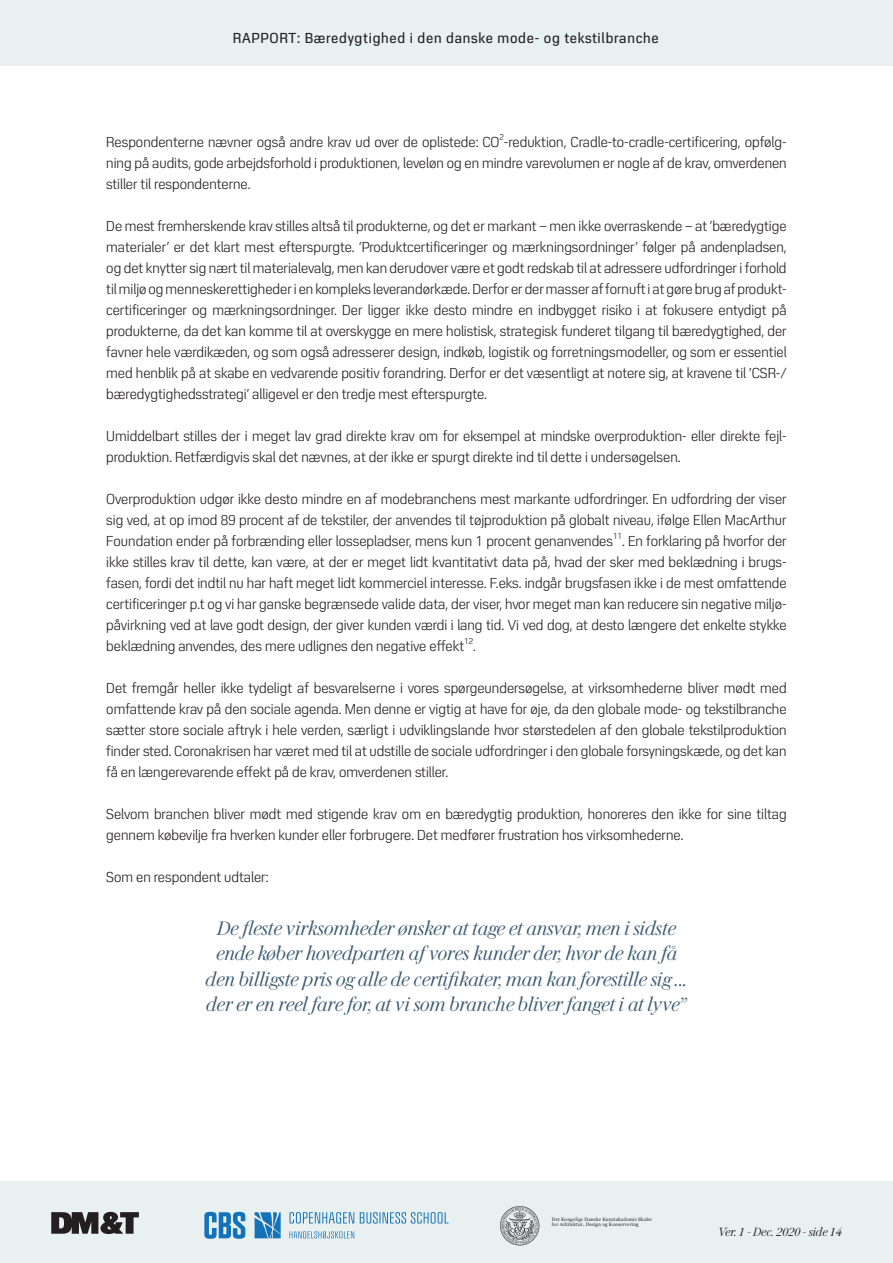
<style>
.page{position:relative;width:893px;height:1263px;background:#fff}
.page>*{position:absolute;margin:0;border:0;box-sizing:border-box;transform-origin:0 0}
.t1{font:italic 19.5px "Venti Quattro";color:#3b5a70}
.t2{font:300 15px/21px "JP Special Sans";color:#231f20;text-align:justify}
.t3{font:15px "JP Special Sans";letter-spacing:.05em;color:#231f20}
.t4{font:italic 12px "Venti Quattro";color:#231f20}
.t5{font:300 9px "JP Special Sans";color:#231f20}
.t6{font:4.8px/5.8px "Georgia";letter-spacing:.02em;color:#2a2829}
</style>
<div class="page">
<div style="left:0;top:0;width:893px;height:66px;background:#e9f0f0"></div>
<div style="left:0;top:1181px;width:893px;height:82px;background:#e9f0f0"></div>
<svg style="left:51px;top:1212px;width:88px;height:22px"></svg>
<svg style="left:204px;top:1212px;width:41px;height:27px"></svg>
<svg style="left:289px;top:1212px;width:65px;height:11px"></svg>
<svg style="left:360px;top:1212px;width:89px;height:11px"></svg>
<svg style="left:255px;top:1212px;width:26px;height:26px"></svg>
<svg style="left:289px;top:1231px;width:65px;height:7px"></svg>
<svg style="left:500px;top:1206px;width:39px;height:39px"></svg>
<p class="t3" style="left:233px;top:29px;width:427px">RAPPORT: Bæredygtighed i den danske mode- og tekstilbranche</p>
<p class="t5" style="left:499px;top:132px;width:6px">2</p>
<p class="t2" style="left:106px;top:152px;width:682px">ning på audits, gode arbejdsforhold i produktionen, leveløn og en mindre varevolumen er nogle af de krav, omverdenen stiller til respondenterne.</p>
<p class="t2" style="left:106px;top:215px;width:682px">De mest fremherskende krav stilles altså til produkterne, og det er markant – men ikke overraskende – at ’bæredygtige materialer’ er det klart mest efterspurgte. ’Produktcertificeringer og mærkningsordninger’ følger på andenpladsen, og det knytter sig nært til materialevalg, men kan derudover være et godt redskab til at adressere udfordringer i forhold til miljø og menneskerettigheder i en kompleks leverandørkæde. Derfor er der masser af fornuft i at gøre brug af produkt&shy;certificeringer og mærkningsordninger. Der ligger ikke desto mindre en indbygget risiko i at fokusere entydigt på produkterne, da det kan komme til at overskygge en mere holistisk, strategisk funderet tilgang til bæredygtighed, der favner hele værdikæden, og som også adresserer design, indkøb, logistik og forretningsmodeller, og som er essentiel med henblik på at skabe en vedvarende positiv forandring. Derfor er det væsentligt at notere sig, at kravene til ’CSR-/ bæredygtighedsstrategi’ alligevel er den tredje mest efterspurgte.</p>
<p class="t2" style="left:106px;top:425px;width:682px">Umiddelbart stilles der i meget lav grad direkte krav om for eksempel at mindske overproduktion- eller direkte fejl&shy;produktion. Retfærdigvis skal det nævnes, at der ikke er spurgt direkte ind til dette i undersøgelsen.</p>
<p class="t2" style="left:106px;top:488px;width:682px">Overproduktion udgør ikke desto mindre en af modebranchens mest markante udfordringer. En udfordring der viser sig ved, at op imod 89 procent af de tekstiler, der anvendes til tøjproduktion på globalt niveau, ifølge Ellen MacArthur Foundation ender på forbrænding eller lossepladser, mens kun 1 procent genanvendes</p>
<p class="t2" style="left:106px;top:131px;width:682px">Respondenterne nævner også andre krav ud over de oplistede: CO -reduktion, Cradle-to-cradle-certificering, opfølg-</p>
<p class="t5" style="left:613px;top:531px;width:10px">11</p>
<p class="t2" style="left:106px;top:530px;width:682px;text-indent:516px">. En forklaring på hvorfor der ikke stilles krav til dette, kan være, at der er meget lidt kvantitativt data på, hvad der sker med beklædning i brugs&shy;fasen, fordi det indtil nu har haft meget lidt kommerciel interesse. F.eks. indgår brugsfasen ikke i de mest omfattende certificeringer p.t og vi har ganske begrænsede valide data, der viser, hvor meget man kan reducere sin negative miljø&shy;påvirkning ved at lave godt design, der giver kunden værdi i lang tid. Vi ved dog, at desto længere det enkelte stykke beklædning anvendes, des mere udlignes den negative effekt</p>
<p class="t5" style="left:464px;top:636px;width:10px">12</p>
<p class="t2" style="left:473px;top:635px;width:4px">.</p>
<p class="t2" style="left:106px;top:677px;width:682px">Det fremgår heller ikke tydeligt af besvarelserne i vores spørgeundersøgelse, at virksomhederne bliver mødt med omfattende krav på den sociale agenda. Men denne er vigtig at have for øje, da den globale mode- og tekstilbranche sætter store sociale aftryk i hele verden, særligt i udviklingslande hvor størstedelen af den globale tekstilproduktion finder sted. Coronakrisen har været med til at udstille de sociale udfordringer i den globale forsyningskæde, og det kan få en længerevarende effekt på de krav, omverdenen stiller.</p>
<p class="t2" style="left:106px;top:803px;width:682px">Selvom branchen bliver mødt med stigende krav om en bæredygtig produktion, honoreres den ikke for sine tiltag gennem købevilje fra hverken kunder eller forbrugere. Det medfører frustration hos virksomhederne.</p>
<p class="t2" style="left:106px;top:866px;width:164px">Som en respondent udtaler:</p>
<p class="t1" style="left:217px;top:916px;width:460px">De fleste virksomheder ønsker at tage et ansvar, men i sidste</p>
<p class="t1" style="left:216px;top:941px;width:462px">ende køber hovedparten af vores kunder der, hvor de kan få</p>
<p class="t1" style="left:206px;top:967px;width:483px">den billigste pris og alle de certifikater, man kan forestille sig ...</p>
<p class="t1" style="left:206px;top:992px;width:482px">der er en reel fare for, at vi som branche bliver fanget i at lyve”</p>
<p class="t6" style="left:552px;top:1216px;width:102px">Det Kongelige Danske Kunstakademis Skoler for Arkitektur, Design og Konservering</p>
<p class="t4" style="left:718px;top:1224px;width:125px">Ver. 1 - Dec. 2020 - side 14</p>
</div>
